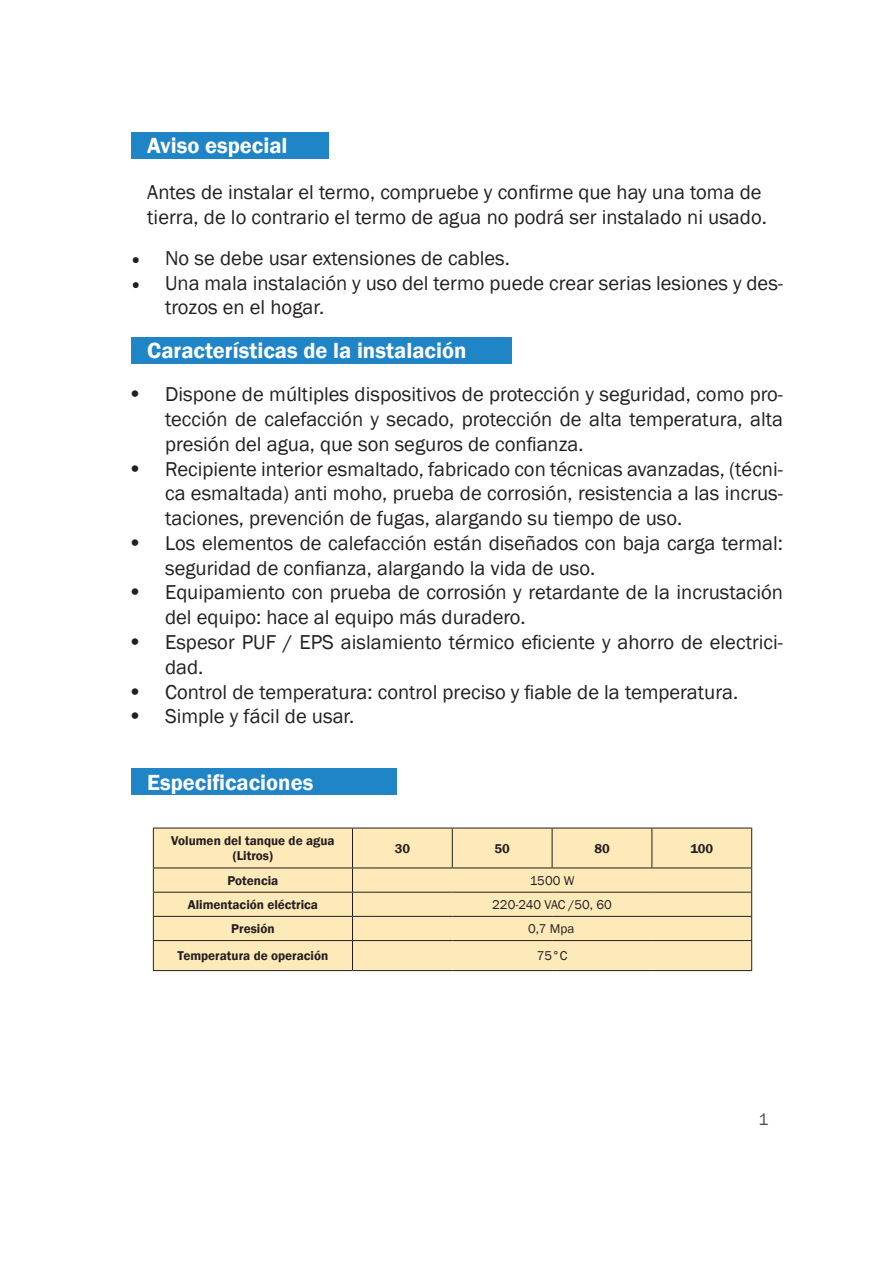
<style>
.page{position:relative;width:893px;height:1263px;background:#fff}
.page>*{position:absolute;margin:0;border:0;box-sizing:border-box;transform-origin:0 0}
.t1{font:600 22.5px "Franklin Gothic";color:#fff}
.t2{font:20.7px/24.8px "Franklin Gothic";color:#231f20}
.t3{font:16.8px "Franklin Gothic";color:#4b4c4d}
.t4{font:600 13.2px/15.8px "Franklin Gothic";color:#231f20;text-align:center}
.t5{font:13.2px "Franklin Gothic";color:#231f20}
.s1{font-family:"Minion Pro";font-size:22.5px}
.s2{font-family:"Helvetica"}
</style>
<div class="page">
<div style="left:131px;top:132px;width:198px;height:27px;background:#1f85c7"></div>
<div style="left:131px;top:337px;width:380px;height:27px;background:#1f85c7"></div>
<div style="left:131px;top:768px;width:266px;height:27px;background:#1f85c7"></div>
<div style="left:154px;top:828px;width:597px;height:142px;background:#fee9b9"></div>
<hr style="left:153px;top:827px;width:199px;height:1px;background:#231f20">
<hr style="left:153px;top:828px;width:1px;height:39px;background:#231f20">
<hr style="left:352px;top:827px;width:100px;height:1px;background:#231f20">
<hr style="left:352px;top:828px;width:1px;height:39px;background:#231f20">
<hr style="left:452px;top:827px;width:100px;height:1px;background:#231f20">
<hr style="left:452px;top:828px;width:1px;height:39px;background:#231f20">
<hr style="left:552px;top:827px;width:100px;height:1px;background:#231f20">
<hr style="left:552px;top:828px;width:1px;height:39px;background:#231f20">
<hr style="left:652px;top:827px;width:100px;height:1px;background:#231f20">
<hr style="left:651px;top:828px;width:1px;height:39px;background:#231f20">
<hr style="left:751px;top:828px;width:1px;height:39px;background:#231f20">
<hr style="left:153px;top:867px;width:199px;height:1px;background:#231f20">
<hr style="left:352px;top:867px;width:100px;height:1px;background:#231f20">
<hr style="left:452px;top:867px;width:100px;height:1px;background:#231f20">
<hr style="left:552px;top:867px;width:100px;height:1px;background:#231f20">
<hr style="left:652px;top:867px;width:100px;height:1px;background:#231f20">
<hr style="left:153px;top:892px;width:199px;height:1px;background:#231f20">
<hr style="left:352px;top:892px;width:100px;height:1px;background:#231f20">
<hr style="left:452px;top:892px;width:100px;height:1px;background:#231f20">
<hr style="left:552px;top:892px;width:100px;height:1px;background:#231f20">
<hr style="left:652px;top:892px;width:100px;height:1px;background:#231f20">
<hr style="left:153px;top:916px;width:199px;height:1px;background:#231f20">
<hr style="left:352px;top:916px;width:100px;height:1px;background:#231f20">
<hr style="left:452px;top:916px;width:100px;height:1px;background:#231f20">
<hr style="left:552px;top:916px;width:100px;height:1px;background:#231f20">
<hr style="left:652px;top:916px;width:100px;height:1px;background:#231f20">
<hr style="left:153px;top:940px;width:199px;height:1px;background:#231f20">
<svg style="left:153px;top:868px;width:1px;height:102px"></svg>
<hr style="left:352px;top:940px;width:100px;height:1px;background:#231f20">
<svg style="left:352px;top:868px;width:1px;height:102px"></svg>
<hr style="left:452px;top:940px;width:100px;height:1px;background:#231f20">
<hr style="left:552px;top:940px;width:100px;height:1px;background:#231f20">
<hr style="left:652px;top:940px;width:100px;height:1px;background:#231f20">
<svg style="left:751px;top:868px;width:1px;height:102px"></svg>
<hr style="left:153px;top:970px;width:199px;height:1px;background:#231f20">
<hr style="left:352px;top:970px;width:100px;height:1px;background:#231f20">
<hr style="left:452px;top:970px;width:100px;height:1px;background:#231f20">
<hr style="left:552px;top:970px;width:100px;height:1px;background:#231f20">
<hr style="left:652px;top:970px;width:100px;height:1px;background:#231f20">
<p class="t1" style="left:147px;top:132px;width:142px">Aviso especial</p>
<p class="t2" style="left:147px;top:181px;width:621px">Antes de instalar el termo, compruebe y confirme que hay una toma de tierra, de lo contrario el termo de agua no podrá ser instalado ni usado.</p>
<p class="t2" style="left:131px;top:246px;width:380px"><span class="s1">•</span> No se debe usar extensiones de cables.</p>
<p class="t2" style="left:165px;top:271px;width:619px;text-indent:-34px"><span class="s1">•</span> Una mala instalación y uso del termo puede crear serias lesiones y des&shy;trozos en el hogar.</p>
<p class="t1" style="left:147px;top:337px;width:321px">Características de la instalación</p>
<p class="t2" style="left:165px;top:383px;width:619px;text-align:justify;text-indent:-34px"><span class="s2">•</span> Dispone de múltiples dispositivos de protección y seguridad, como pro&shy;tección de calefacción y secado, protección de alta temperatura, alta presión del agua, que son seguros de confianza.</p>
<p class="t2" style="left:165px;top:457px;width:619px;text-align:justify;text-indent:-34px"><span class="s2">•</span> Recipiente interior esmaltado, fabricado con técnicas avanzadas, (técni&shy;ca esmaltada) anti moho, prueba de corrosión, resistencia a las incrus&shy;taciones, prevención de fugas, alargando su tiempo de uso.</p>
<p class="t2" style="left:165px;top:531px;width:619px;text-indent:-34px"><span class="s2">•</span> Los elementos de calefacción están diseñados con baja carga termal: seguridad de confianza, alargando la vida de uso.</p>
<p class="t2" style="left:165px;top:581px;width:619px;text-indent:-34px"><span class="s2">•</span> Equipamiento con prueba de corrosión y retardante de la incrustación del equipo: hace al equipo más duradero.</p>
<p class="t2" style="left:165px;top:630px;width:619px;text-indent:-34px"><span class="s2">•</span> Espesor PUF / EPS aislamiento térmico eficiente y ahorro de electrici&shy;dad.</p>
<p class="t2" style="left:131px;top:680px;width:608px"><span class="s2">•</span> Control de temperatura: control preciso y fiable de la temperatura.</p>
<p class="t2" style="left:131px;top:704px;width:225px"><span class="s2">•</span> Simple y fácil de usar.</p>
<p class="t1" style="left:147px;top:768px;width:168px">Especificaciones</p>
<p class="t4" style="left:171px;top:833px;width:165px">Volumen del tanque de agua (Litros)</p>
<p class="t4" style="left:395px;top:840px;width:17px">30</p>
<p class="t4" style="left:494px;top:840px;width:17px">50</p>
<p class="t4" style="left:594px;top:840px;width:17px">80</p>
<p class="t4" style="left:690px;top:840px;width:24px">100</p>
<p class="t4" style="left:227px;top:872px;width:52px">Potencia</p>
<p class="t5" style="left:530px;top:872px;width:46px">1500 W</p>
<p class="t4" style="left:188px;top:897px;width:132px">Alimentación eléctrica</p>
<p class="t5" style="left:492px;top:896px;width:121px">220-240 VAC /50, 60</p>
<p class="t4" style="left:231px;top:921px;width:45px">Presión</p>
<p class="t5" style="left:528px;top:920px;width:48px">0,7 Mpa</p>
<p class="t4" style="left:178px;top:948px;width:152px">Temperatura de operación</p>
<p class="t5" style="left:537px;top:947px;width:32px">75°C</p>
<p class="t3" style="left:759px;top:1109px;width:11px">1</p>
</div>
